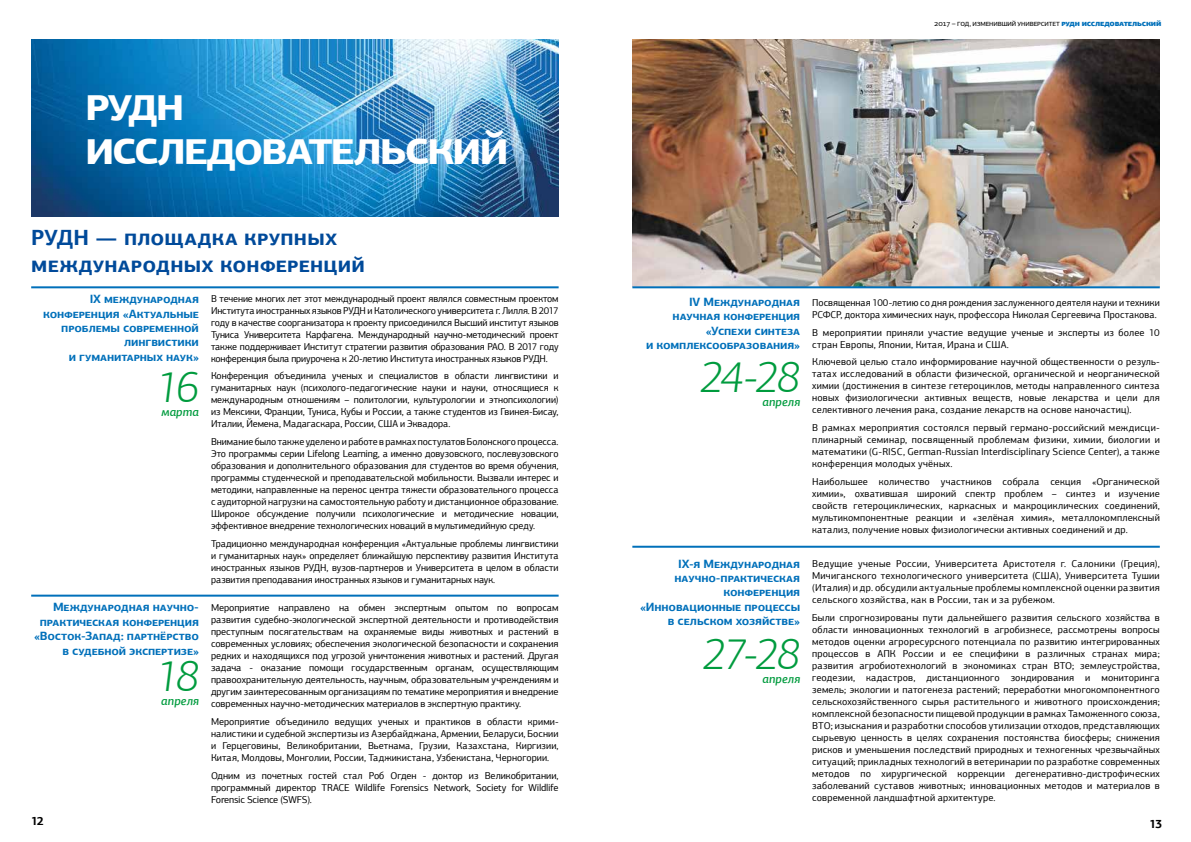
<style>
.page{position:relative;width:1191px;height:842px;background:#fff}
.page>*{position:absolute;margin:0;border:0;box-sizing:border-box;transform-origin:0 0}
.t1{font:700 48px/44px "PF Agora Sans Pro";letter-spacing:-.055em;color:#fff}
.t2{font:italic 300 45px "PF Agora Sans Pro";letter-spacing:-.07em;color:#009b3e}
.t3{font:700 22px/26.4px "PF Agora Sans Pro";letter-spacing:.01em;color:#004a9a}
.t4{font:700 12px/14.4px "PF Agora Sans Pro";letter-spacing:-.005em;color:#0070ba;text-align:right}
.t5{font:italic 500 12px "PF Agora Sans Pro";letter-spacing:.01em;color:#009b3e}
.t6{font:700 12px "PF Agora Sans Pro";color:#000}
.t7{font:10px/12px "PF Agora Sans Pro";letter-spacing:.005em;color:#000;text-align:justify}
.t8{font:8px "PF Agora Sans Pro";letter-spacing:-.05em;color:#000}
.s1{font-weight:900;color:#0070ba}
</style>
<div class="page">
<img style="left:632px;top:40px;width:527px;height:246px">
<img style="left:31px;top:40px;width:527px;height:177px">
<hr style="left:31px;top:286px;width:527px;height:2px;background:#0070ba">
<hr style="left:31px;top:595px;width:527px;height:2px;background:#0070ba">
<hr style="left:632px;top:546px;width:527px;height:2px;background:#0070ba">
<hr style="left:632px;top:286px;width:527px;height:2px;background:#0070ba">
<h1 class="t1" style="left:85px;top:81px;width:425px">рудн исследовательский</h1>
<h3 class="t3" style="left:31px;top:224px;width:335px">РУДН — площадка крупных международных конференций</h3>
<p class="t7" style="left:211px;top:292px;width:349px">В течение многих лет этот международный проект являлся совместным проектом Института иностранных языков РУДН и Католического университета г. Лилля. В 2017 году в качестве соорганизатора к проекту присоединился Высший институт языков Туниса Университета Карфагена. Международный научно-методический проект также поддерживает Институт стратегии развития образования РАО. В 2017 году конференция была приурочена к 20-летию Института иностранных языков РУДН.</p>
<p class="t7" style="left:211px;top:370px;width:349px">Конференция объединила ученых и специалистов в области лингвистики и гуманитарных наук (психолого-педагогические науки и науки, относящиеся к международным отношениям – политологии, культурологии и этнопсихологии) из Мексики, Франции, Туниса, Кубы и России, а также студентов из Гвинея-Бисау, Италии, Йемена, Мадагаскара, России, США и Эквадора.</p>
<p class="t7" style="left:211px;top:436px;width:349px">Внимание было также уделено и работе в рамках постулатов Болонского процесса.<br>Это программы серии Lifelong Learning, а именно довузовского, послевузовского образования и дополнительного образования для студентов во время обучения, программы студенческой и преподавательской мобильности. Вызвали интерес и методики, направленные на перенос центра тяжести образовательного процесса с аудиторной нагрузки на самостоятельную работу и дистанционное образование.<br>Широкое обсуждение получили психологические и методические новации, эффективное внедрение технологических новаций в мультимедийную среду.</p>
<p class="t7" style="left:211px;top:537px;width:349px">Традиционно международная конференция «Актуальные проблемы лингвистики и гуманитарных наук» определяет ближайшую перспективу развития Института иностранных языков РУДН, вузов-партнеров и Университета в целом в области развития преподавания иностранных языков и гуманитарных наук.</p>
<p class="t4" style="left:43px;top:292px;width:157px">IX международная конференция «Актуальные проблемы современной лингвистики<br>и гуманитарных наук»</p>
<h2 class="t2" style="left:156px;top:361px;width:44px">16</h2>
<p class="t5" style="left:161px;top:405px;width:39px">марта</p>
<p class="t4" style="left:34px;top:600px;width:166px">Международная научно&shy;практическая конференция «Восток-Запад: партнёрство в судебной экспертизе»</p>
<h2 class="t2" style="left:156px;top:650px;width:44px">18</h2>
<p class="t5" style="left:161px;top:694px;width:39px">апреля</p>
<p class="t7" style="left:211px;top:602px;width:349px">Мероприятие направлено на обмен экспертным опытом по вопросам развития судебно-экологической экспертной деятельности и противодействия преступным посягательствам на охраняемые виды животных и растений в современных условиях; обеспечения экологической безопасности и сохранения редких и находящихся под угрозой уничтожения животных и растений. Другая задача - оказание помощи государственным органам, осуществляющим правоохранительную деятельность, научным, образовательным учреждениям и другим заинтересованным организациям по тематике мероприятия и внедрение современных научно-методических материалов в экспертную практику.</p>
<p class="t7" style="left:211px;top:716px;width:349px">Мероприятие объединило ведущих ученых и практиков в области крими&shy;налистики и судебной экспертизы из Азербайджана, Армении, Беларуси, Боснии и Герцеговины, Великобритании, Вьетнама, Грузии, Казахстана, Киргизии, Китая, Молдовы, Монголии, России, Таджикистана, Узбекистана, Черногории.</p>
<p class="t7" style="left:211px;top:769px;width:349px">Одним из почетных гостей стал Роб Огден - доктор из Великобритании, программный директор TRACE Wildlife Forensics Network, Society for Wildlife Forensic Science (SWFS).</p>
<p class="t8" style="left:934px;top:18px;width:229px">2017 – год, изменивший университет <span class="s1">рудн исследовательский</span></p>
<p class="t4" style="left:646px;top:295px;width:156px">IV Международная научная конференция «Успехи синтеза<br>и комплексообразования»</p>
<h2 class="t2" style="left:700px;top:351px;width:101px">24-28</h2>
<p class="t5" style="left:762px;top:394px;width:39px">апреля</p>
<p class="t4" style="left:640px;top:556px;width:161px">IX-я Международная научно-практическая конференция «Инновационные процессы в сельском хозяйстве»</p>
<h2 class="t2" style="left:703px;top:628px;width:98px">27-28</h2>
<p class="t5" style="left:762px;top:671px;width:39px">апреля</p>
<p class="t7" style="left:812px;top:297px;width:349px">Посвященная 100-летию со дня рождения заслуженного деятеля науки и техники<br>РСФСР, доктора химических наук, профессора Николая Сергеевича Простакова.</p>
<p class="t7" style="left:812px;top:326px;width:349px">В мероприятии приняли участие ведущие ученые и эксперты из более 10 стран Европы, Японии, Китая, Ирана и США.</p>
<p class="t7" style="left:812px;top:356px;width:349px">Ключевой целью стало информирование научной общественности о резуль&shy;татах исследований в области физической, органической и неорганической химии (достижения в синтезе гетероциклов, методы направленного синтеза новых физиологически активных веществ, новые лекарства и цели для селективного лечения рака, создание лекарств на основе наночастиц).</p>
<p class="t7" style="left:812px;top:422px;width:349px">В рамках мероприятия состоялся первый германо-российский междисци&shy;плинарный семинар, посвященный проблемам физики, химии, биологии и математики (G-RISC, German-Russian Interdisciplinary Science Center), а также конференция молодых учёных.</p>
<p class="t7" style="left:812px;top:475px;width:349px">Наибольшее количество участников собрала секция «Органической химии», охватившая широкий спектр проблем – синтез и изучение свойств гетероциклических, каркасных и макроциклических соединений, мультикомпонентные реакции и «зелёная химия», металлокомплексный катализ, получение новых физиологически активных соединений и др.</p>
<p class="t7" style="left:812px;top:558px;width:349px">Ведущие ученые России, Университета Аристотеля г. Салоники (Греция), Мичиганского технологического университета (США), Университета Тушии (Италия) и др. обсудили актуальные проблемы комплексной оценки развития сельского хозяйства, как в России, так и за рубежом.</p>
<p class="t7" style="left:812px;top:612px;width:349px">Были спрогнозированы пути дальнейшего развития сельского хозяйства в области инновационных технологий в агробизнесе, рассмотрены вопросы методов оценки агроресурсного потенциала по развитию интегрированных процессов в АПК России и ее специфики в различных странах мира; развития агробиотехнологий в экономиках стран ВТО; землеустройства, геодезии, кадастров, дистанционного зондирования и мониторинга земель; экологии и патогенеза растений; переработки многокомпонентного сельскохозяйственного сырья растительного и животного происхождения; комплексной безопасности пищевой продукции в рамках Таможенного союза, ВТО; изыскания и разработки способов утилизации отходов, представляющих сырьевую ценность в целях сохранения постоянства биосферы; снижения рисков и уменьшения последствий природных и техногенных чрезвычайных ситуаций; прикладных технологий в ветеринарии по разработке современных методов по хирургической коррекции дегенеративно-дистрофических заболеваний суставов животных; инновационных методов и материалов в современной ландшафтной архитектуре.</p>
<p class="t6" style="left:31px;top:813px;width:14px">12</p>
<p class="t6" style="left:1149px;top:816px;width:14px">13</p>
</div>
